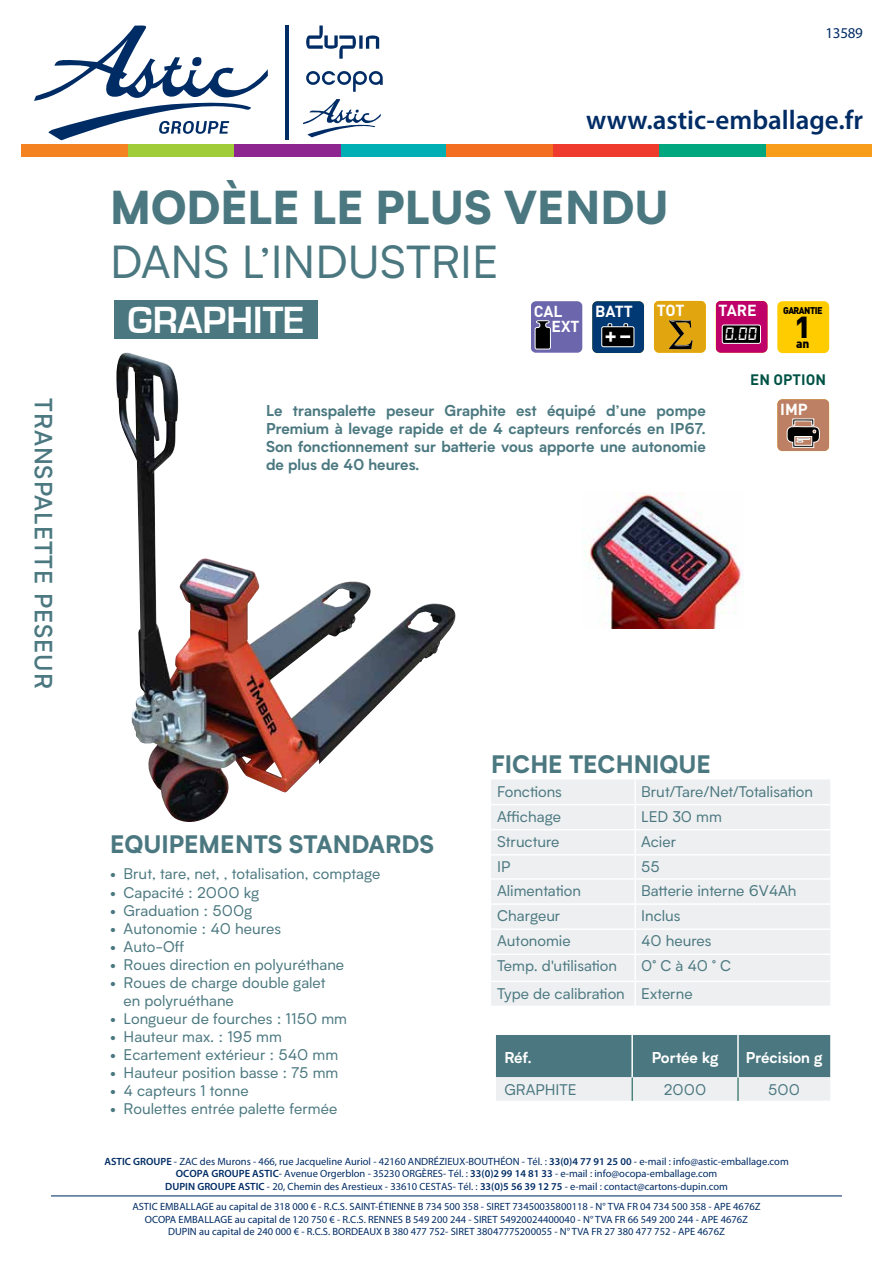
<style>
.page{position:relative;width:893px;height:1263px;background:#fff}
.page>*{position:absolute;margin:0;border:0;box-sizing:border-box;transform-origin:0 0}
.t1{font:900 45px "Biotif";color:#4b7880}
.t2{font:45px "Biotif";color:#4b7880}
.t3{font:700 39px "Eurostile";color:#fff}
.t4{font:900 30px "DIN";color:#000}
.t5{font:600 27px "Myriad Pro";color:#002c65}
.t6{font:800 24px "Biotif";color:#4b7880}
.t7{font:500 24px "Biotif";letter-spacing:.04em;color:#4b7880}
.t8{font:21.15px "Impact";color:#fff}
.t9{font:italic 19.05px "Digital 7";color:#fff}
.t10{font:700 15.9px "DIN";color:#fff}
.t11{font:700 15.75px/15.5px "DIN";color:#fff}
.t12{font:15px/18px "Biotif";color:#4b7880}
.t13{font:700 15px/18px "Biotif";color:#4b7880;text-align:justify}
.t14{font:700 15px "Biotif";color:#fff}
.t15{font:700 15px "DIN";color:#005346}
.t16{font:15px "Myriad Pro";letter-spacing:-.015em;color:#002c65}
.t17{font:900 12px "DIN";color:#000}
.t18{font:10.5px/12.6px "Myriad Pro";color:#002c65;text-align:center}
.t19{font:900 9.75px "DIN";letter-spacing:-.06em;color:#000;scale:.92 1}
.s1{font-weight:600}
</style>
<div class="page">
<img style="left:116px;top:353px;width:340px;height:469px">
<div style="left:114px;top:300px;width:203px;height:39px;background:#4b7880"></div>
<div style="left:491px;top:780px;width:339px;height:226px;background:#edeff1"></div>
<hr style="left:491px;top:804px;width:144px;height:1px;background:#fff">
<hr style="left:635px;top:804px;width:195px;height:1px;background:#fff">
<hr style="left:491px;top:829px;width:144px;height:1px;background:#fff">
<hr style="left:635px;top:829px;width:195px;height:1px;background:#fff">
<hr style="left:491px;top:854px;width:144px;height:1px;background:#fff">
<hr style="left:635px;top:854px;width:195px;height:1px;background:#fff">
<hr style="left:491px;top:878px;width:144px;height:2px;background:#fff">
<hr style="left:635px;top:878px;width:195px;height:2px;background:#fff">
<hr style="left:491px;top:903px;width:144px;height:2px;background:#fff">
<hr style="left:491px;top:928px;width:144px;height:2px;background:#fff">
<hr style="left:491px;top:953px;width:144px;height:2px;background:#fff">
<hr style="left:491px;top:980px;width:144px;height:2px;background:#fff">
<hr style="left:634px;top:779px;width:2px;height:25px;background:#fff">
<hr style="left:634px;top:805px;width:2px;height:24px;background:#fff">
<hr style="left:634px;top:830px;width:2px;height:24px;background:#fff">
<hr style="left:634px;top:855px;width:2px;height:23px;background:#fff">
<hr style="left:634px;top:880px;width:2px;height:23px;background:#fff">
<hr style="left:634px;top:905px;width:2px;height:23px;background:#fff">
<hr style="left:634px;top:930px;width:2px;height:23px;background:#fff">
<hr style="left:634px;top:955px;width:2px;height:25px;background:#fff">
<hr style="left:634px;top:982px;width:2px;height:24px;background:#fff">
<hr style="left:635px;top:903px;width:195px;height:2px;background:#fff">
<hr style="left:635px;top:928px;width:195px;height:2px;background:#fff">
<hr style="left:635px;top:953px;width:195px;height:2px;background:#fff">
<hr style="left:635px;top:980px;width:195px;height:2px;background:#fff">
<div style="left:777px;top:301px;width:52px;height:52px;background:#fc0;border-radius:5px"></div>
<svg style="left:531px;top:301px;width:51px;height:52px;background:#65609a"></svg>
<svg style="left:654px;top:301px;width:52px;height:52px;background:#ce9914"></svg>
<svg style="left:716px;top:301px;width:52px;height:52px;background:#c0096b"></svg>
<div style="left:722px;top:325px;width:38px;height:18px;background:#000;border-radius:2px"></div>
<div style="left:722px;top:325px;width:39px;height:19px;border:1px solid #fff;border-radius:2px"></div>
<svg style="left:592px;top:301px;width:52px;height:52px;background:#113a62"></svg>
<svg style="left:777px;top:399px;width:52px;height:52px;background:#a97b65"></svg>
<img style="left:582px;top:492px;width:162px;height:136px">
<svg style="left:496px;top:1035px;width:334px;height:66px;background:#86a3a9"></svg>
<svg style="left:34px;top:25px;width:234px;height:116px"></svg>
<hr style="left:285px;top:26px;width:3px;height:114px;background:#002c65">
<svg style="left:306px;top:26px;width:50px;height:33px"></svg>
<svg style="left:359px;top:35px;width:4px;height:14px"></svg>
<svg style="left:366px;top:35px;width:13px;height:14px"></svg>
<svg style="left:306px;top:71px;width:77px;height:21px"></svg>
<svg style="left:303px;top:99px;width:78px;height:38px"></svg>
<div style="left:340px;top:145px;width:106px;height:12px;background:#00afb3"></div>
<div style="left:234px;top:145px;width:106px;height:12px;background:#8d278f"></div>
<div style="left:128px;top:145px;width:106px;height:12px;background:#a1cc3a"></div>
<div style="left:21px;top:145px;width:107px;height:12px;background:#f58220"></div>
<div style="left:765px;top:145px;width:107px;height:12px;background:#f89c1c"></div>
<div style="left:659px;top:145px;width:106px;height:12px;background:#00a77f"></div>
<div style="left:553px;top:145px;width:106px;height:12px;background:#ef3b2d"></div>
<div style="left:446px;top:145px;width:107px;height:12px;background:#f36e21"></div>
<hr style="left:51px;top:1195px;width:791px;height:1px;background:#002c65">
<h3 class="t7" style="left:61px;top:398px;width:292px;rotate:90deg">TRANSPALETTE PESEUR</h3>
<h3 class="t16" style="left:825px;top:24px;width:39px">13589</h3>
<h3 class="t5" style="left:586px;top:105px;width:278px">www.astic-emballage.fr</h3>
<h1 class="t1" style="left:110px;top:173px;width:560px">MODÈLE LE PLUS VENDU</h1>
<h1 class="t2" style="left:110px;top:231px;width:390px">DANS L’INDUSTRIE</h1>
<h2 class="t3" style="left:128px;top:298px;width:178px">GRAPHITE</h2>
<h3 class="t11" style="left:552px;top:302px;width:29px;text-indent:-18px">CAL<br>EXT</h3>
<h3 class="t10" style="left:657px;top:300px;width:29px">TOT</h3>
<h3 class="t10" style="left:719px;top:300px;width:40px">TARE</h3>
<h3 class="t10" style="left:595px;top:301px;width:39px">BATT</h3>
<h3 class="t8" style="left:605px;top:320px;width:13px">+</h3>
<h3 class="t9" style="left:725px;top:326px;width:33px">0.00</h3>
<p class="t19" style="left:783px;top:304px;width:44px">GARANTIE</p>
<h3 class="t4" style="left:794px;top:307px;width:18px">1</h3>
<p class="t17" style="left:796px;top:336px;width:15px">an</p>
<h3 class="t13" style="left:266px;top:401px;width:441px">Le transpalette peseur Graphite est équipé d’une pompe Premium à levage rapide et de 4 capteurs renforcés en IP67.<br>Son fonctionnement sur batterie vous apporte une autonomie de plus de 40 heures.</h3>
<h3 class="t15" style="left:750px;top:370px;width:77px">EN OPTION</h3>
<h3 class="t10" style="left:780px;top:399px;width:29px">IMP</h3>
<h3 class="t6" style="left:110px;top:826px;width:326px">EQUIPEMENTS STANDARDS</h3>
<h3 class="t12" style="left:110px;top:864px;width:272px">• Brut, tare, net, , totalisation, comptage</h3>
<h3 class="t12" style="left:110px;top:882px;width:151px">• Capacité : 2000 kg</h3>
<h3 class="t12" style="left:110px;top:900px;width:144px">• Graduation : 500g</h3>
<h3 class="t12" style="left:110px;top:918px;width:173px">• Autonomie : 40 heures</h3>
<h3 class="t12" style="left:110px;top:936px;width:76px">• Auto-Off</h3>
<h3 class="t12" style="left:110px;top:954px;width:236px">• Roues direction en polyuréthane</h3>
<h3 class="t12" style="left:124px;top:972px;width:204px;text-indent:-14px">• Roues de charge double galet en polyruéthane</h3>
<h3 class="t12" style="left:110px;top:1008px;width:238px">• Longueur de fourches : 1150 mm</h3>
<h3 class="t12" style="left:110px;top:1026px;width:173px">• Hauteur max. : 195 mm</h3>
<h3 class="t12" style="left:110px;top:1044px;width:230px">• Ecartement extérieur : 540 mm</h3>
<h3 class="t12" style="left:110px;top:1062px;width:230px">• Hauteur position basse : 75 mm</h3>
<h3 class="t12" style="left:110px;top:1080px;width:140px">• 4 capteurs 1 tonne</h3>
<h3 class="t12" style="left:110px;top:1098px;width:229px">• Roulettes entrée palette fermée</h3>
<h3 class="t6" style="left:491px;top:746px;width:221px">FICHE TECHNIQUE</h3>
<h3 class="t12" style="left:497px;top:782px;width:66px">Fonctions</h3>
<h3 class="t12" style="left:641px;top:782px;width:173px">Brut/Tare/Net/Totalisation</h3>
<h3 class="t12" style="left:497px;top:807px;width:65px">Affichage</h3>
<h3 class="t12" style="left:641px;top:807px;width:82px">LED 30 mm</h3>
<h3 class="t12" style="left:497px;top:832px;width:64px">Structure</h3>
<h3 class="t12" style="left:641px;top:832px;width:37px">Acier</h3>
<h3 class="t12" style="left:497px;top:857px;width:15px">IP</h3>
<h3 class="t12" style="left:641px;top:857px;width:20px">55</h3>
<h3 class="t12" style="left:497px;top:881px;width:85px">Alimentation</h3>
<h3 class="t12" style="left:641px;top:881px;width:157px">Batterie interne 6V4Ah</h3>
<h3 class="t12" style="left:497px;top:906px;width:65px">Chargeur</h3>
<h3 class="t12" style="left:641px;top:906px;width:41px">Inclus</h3>
<h3 class="t12" style="left:497px;top:931px;width:75px">Autonomie</h3>
<h3 class="t12" style="left:641px;top:931px;width:72px">40 heures</h3>
<h3 class="t12" style="left:497px;top:956px;width:121px">Temp. d'utilisation</h3>
<h3 class="t12" style="left:497px;top:952px;width:236px;line-height:27.2px;text-indent:144px">0° C à 40 ° C<br>Type de calibration Externe</h3>
<h3 class="t14" style="left:504px;top:1046px;width:29px">Réf.</h3>
<h3 class="t14" style="left:652px;top:1046px;width:68px">Portée kg</h3>
<h3 class="t14" style="left:746px;top:1046px;width:78px">Précision g</h3>
<h3 class="t12" style="left:504px;top:1080px;width:74px">GRAPHITE</h3>
<h3 class="t12" style="left:664px;top:1080px;width:44px">2000</h3>
<h3 class="t12" style="left:768px;top:1080px;width:33px">500</h3>
<p class="t18" style="left:104px;top:1155px;width:686px"><span class="s1">ASTIC GROUPE</span> - ZAC des Murons - 466, rue Jacqueline Auriol - 42160 ANDRÉZIEUX-BOUTHÉON - Tél. : <span class="s1">33(0)4 77 91 25 00</span> - e-mail : info@astic-emballage.com<br><span class="s1">OCOPA GROUPE ASTIC</span>- Avenue Orgerblon - 35230 ORGÈRES- Tél. : <span class="s1">33(0)2 99 14 81 33</span> - e-mail : info@ocopa-emballage.com<br><span class="s1">DUPIN GROUPE ASTIC</span> - 20, Chemin des Arestieux - 33610 CESTAS- Tél. : <span class="s1">33(0)5 56 39 12 75</span> - e-mail : contact@cartons-dupin.com</p>
<p class="t18" style="left:132px;top:1200px;width:630px">ASTIC EMBALLAGE au capital de 318 000 € - R.C.S. SAINT-ÉTIENNE B 734 500 358 - SIRET 73450035800118 - N° TVA FR 04 734 500 358 - APE 4676Z<br>OCOPA EMBALLAGE au capital de 120 750 € - R.C.S. RENNES B 549 200 244 - SIRET 54920024400040 - N° TVA FR 66 549 200 244 - APE 4676Z<br>DUPIN au capital de 240 000 € - R.C.S. BORDEAUX B 380 477 752- SIRET 38047775200055 - N° TVA FR 27 380 477 752 - APE 4676Z</p>
</div>
